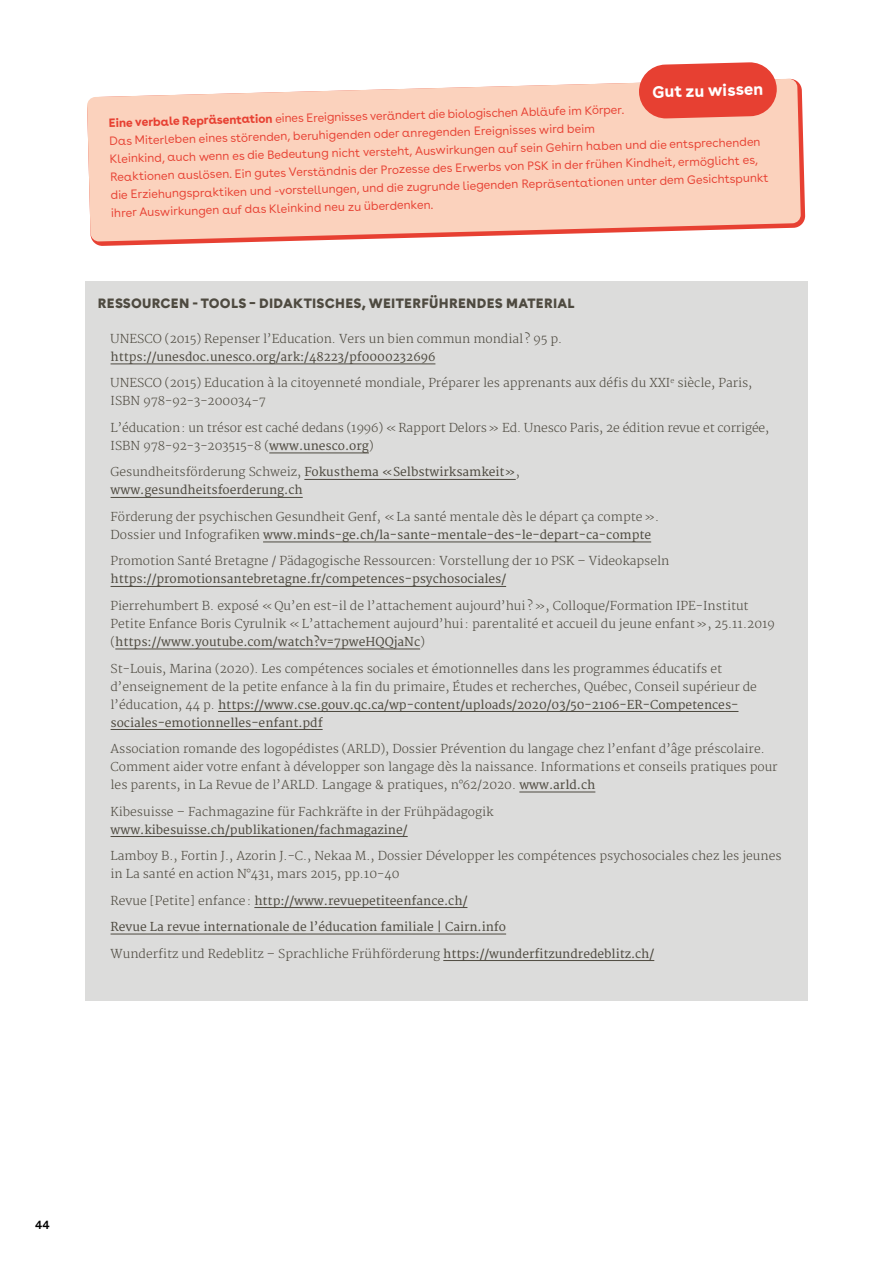
<style>
.page{position:relative;width:893px;height:1263px;background:#fff}
.page>*{position:absolute;margin:0;border:0;box-sizing:border-box;transform-origin:0 0}
.t1{font:700 16.5px "Buenos Aires";color:#fff}
.t2{font:900 13.5px "Buenos Aires";letter-spacing:.02em;color:#4e4a40}
.t3{font:300 12px/18px "Merriweather";color:#4e4a40}
.t4{font:12px/18px "Buenos Aires";color:#e74032}
.t5{font:12px/18px "Merriweather";color:#4e4a40}
.t6{font:600 12px "Buenos Aires";color:#000}
.s1{font-weight:700}
.s2{font-weight:400}
.s3{font-weight:300}
</style>
<div class="page">
<div style="left:85px;top:281px;width:723px;height:719px;background:#dcdcdb"></div>
<hr style="left:111px;top:364px;width:324px;height:1px;background:#4e4a40">
<hr style="left:269px;top:453px;width:100px;height:1px;background:#4e4a40">
<hr style="left:304px;top:479px;width:212px;height:1px;background:#4e4a40">
<hr style="left:111px;top:497px;width:192px;height:1px;background:#4e4a40">
<hr style="left:263px;top:542px;width:388px;height:1px;background:#4e4a40">
<hr style="left:111px;top:586px;width:395px;height:1px;background:#4e4a40">
<hr style="left:115px;top:649px;width:305px;height:1px;background:#4e4a40">
<hr style="left:218px;top:711px;width:520px;height:1px;background:#4e4a40">
<hr style="left:111px;top:729px;width:212px;height:1px;background:#4e4a40">
<hr style="left:519px;top:792px;width:76px;height:1px;background:#4e4a40">
<hr style="left:111px;top:836px;width:297px;height:1px;background:#4e4a40">
<hr style="left:254px;top:907px;width:213px;height:1px;background:#4e4a40">
<hr style="left:111px;top:934px;width:395px;height:1px;background:#4e4a40">
<hr style="left:443px;top:960px;width:211px;height:1px;background:#4e4a40">
<svg style="left:93px;top:86px;width:712px;height:160px"></svg>
<svg style="left:87px;top:79px;width:714px;height:163px;background:#fad2bf"></svg>
<svg style="left:639px;top:62px;width:138px;height:57px;background:#e95649"></svg>
<h1 class="t1" style="left:652px;top:77px;width:112px;rotate:-1deg">Gut zu wissen</h1>
<p class="t4" style="left:109px;top:109px;width:517px;line-height:18.9px;rotate:-1deg"><span class="s1">Eine verbale Repräsentation</span> eines Ereignisses verändert die biologischen Abläufe im Körper.<br>Das Miterleben eines störenden, beruhigenden oder anregenden Ereignisses wird beim</p>
<p class="t4" style="left:110px;top:146px;width:660px;rotate:-1deg">Kleinkind, auch wenn es die Bedeutung nicht versteht, Auswirkungen auf sein Gehirn haben und die entsprechenden<br>Reaktionen auslösen. Ein gutes Verständnis der Prozesse des Erwerbs von PSK in der frühen Kindheit, ermöglicht es, die Erziehungspraktiken und -vorstellungen, und die zugrunde liegenden Repräsentationen unter dem Gesichtspunkt</p>
<p class="t4" style="left:111px;top:201px;width:324px;rotate:-1deg">ihrer Auswirkungen auf das Kleinkind neu zu überdenken.</p>
<p class="t2" style="left:98px;top:291px;width:478px">RESSOURCEN - TOOLS – DIDAKTISCHES, WEITERFÜHRENDES MATERIAL</p>
<p class="t3" style="left:111px;top:330px;width:453px">UNESCO (2015) Repenser l’Education. Vers un bien commun mondial ? 95 p.</p>
<p class="t5" style="left:111px;top:348px;width:326px">https://unesdoc.unesco.org/ark:/48223/pf0000232696</p>
<p class="t3" style="left:111px;top:375px;width:643px">UNESCO (2015) Education à la citoyenneté mondiale, Préparer les apprenants aux défis du XXI<sup>e</sup> siècle, Paris,<br>ISBN 978-92-3-200034-7</p>
<p class="t3" style="left:111px;top:419px;width:660px">L’éducation: un trésor est caché dedans (1996) «Rapport Delors» Ed. Unesco Paris, 2e édition revue et corrigée,<br>ISBN 978-92-3-203515-8 (<span class="s2">www.unesco.org</span>)</p>
<p class="t5" style="left:111px;top:464px;width:411px"><span class="s3">Gesundheitsförderung Schweiz,</span> Fokusthema «Selbstwirksamkeit»<span class="s3">, </span>www.gesundheitsfoerderung.ch</p>
<p class="t3" style="left:111px;top:508px;width:550px">Förderung der psychischen Gesundheit Genf, «La santé mentale dès le départ ça compte».<br>Dossier und Infografiken <span class="s2">www.minds-ge.ch/la-sante-mentale-des-le-depart-ca-compte</span></p>
<p class="t3" style="left:111px;top:553px;width:560px">Promotion Santé Bretagne / Pädagogische Ressourcen: Vorstellung der 10 PSK – Videokapseln</p>
<p class="t5" style="left:111px;top:571px;width:397px">https://promotionsantebretagne.fr/competences-psychosociales/</p>
<p class="t3" style="left:111px;top:597px;width:666px">Pierrehumbert B. exposé «Qu’en est-il de l’attachement aujourd’hui ?», Colloque/Formation IPE-Institut<br>Petite Enfance Boris Cyrulnik «L’attachement aujourd’hui: parentalité et accueil du jeune enfant», 25.11.2019 (<span class="s2">https://www.youtube.com/watch?v=7pweHQQjaNc</span>)</p>
<p class="t3" style="left:111px;top:660px;width:648px">St-Louis, Marina (2020). Les compétences sociales et émotionnelles dans les programmes éducatifs et d’enseignement de la petite enfance à la fin du primaire, Études et recherches, Québec, Conseil supérieur de l’éducation, 44 p. <span class="s2">https://www.cse.gouv.qc.ca/wp-content/uploads/2020/03/50-2106-ER-Competences&shy;sociales-emotionnelles-enfant.pdf</span></p>
<p class="t3" style="left:111px;top:740px;width:669px">Association romande des logopédistes (ARLD), Dossier Prévention du langage chez l’enfant d’âge préscolaire.<br>Comment aider votre enfant à développer son langage dès la naissance. Informations et conseils pratiques pour les parents, in La Revue de l’ARLD. Langage &amp; pratiques, n°62/2020. <span class="s2">www.arld.ch</span></p>
<p class="t3" style="left:111px;top:803px;width:384px">Kibesuisse – Fachmagazine für Fachkräfte in der Frühpädagogik</p>
<p class="t5" style="left:111px;top:821px;width:299px">www.kibesuisse.ch/publikationen/fachmagazine/</p>
<p class="t3" style="left:111px;top:847px;width:672px">Lamboy B., Fortin J., Azorin J.-C., Nekaa M., Dossier Développer les compétences psychosociales chez les jeunes in La santé en action N°431, mars 2015, pp.10-40</p>
<p class="t5" style="left:111px;top:892px;width:358px"><span class="s3">Revue [Petite] enfance:</span> http://www.revuepetiteenfance.ch/</p>
<p class="t5" style="left:111px;top:918px;width:397px">Revue La revue internationale de l’éducation familiale | Cairn.info</p>
<p class="t3" style="left:111px;top:945px;width:545px">Wunderfitz und Redeblitz – Sprachliche Frühförderung <span class="s2">https://wunderfitzundredeblitz.ch/</span></p>
<p class="t6" style="left:35px;top:1214px;width:16px">44</p>
</div>
